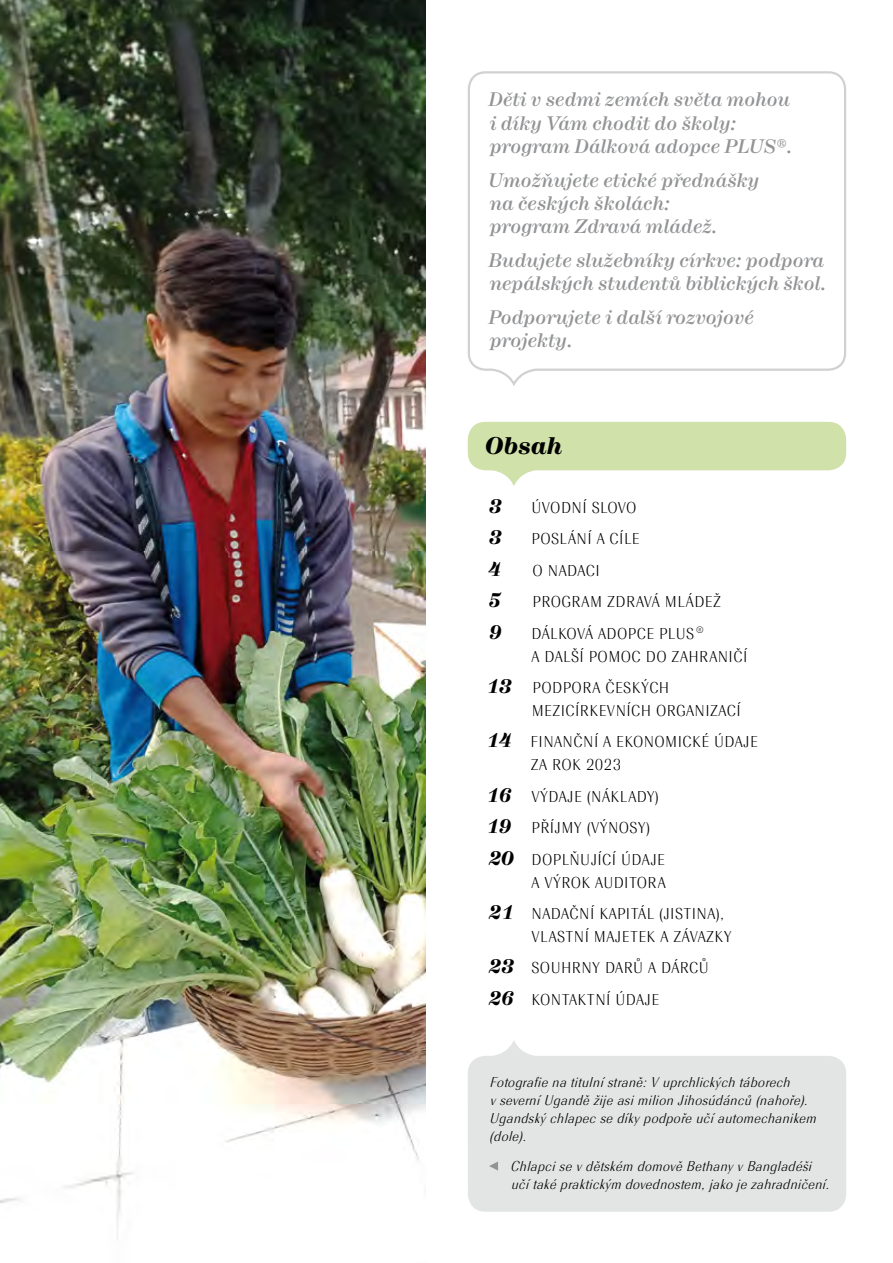
<style>
.page{position:relative;width:893px;height:1263px;background:#fff}
.page>*{position:absolute;margin:0;border:0;box-sizing:border-box;transform-origin:0 0}
.N2{font:italic 500 24px "Hercules";letter-spacing:.005em;color:#000}
.In_bubble{font:italic 500 19.5px/23.2px "Hercules";letter-spacing:.015em;color:#929395}
.Obsah{font:italic 500 19.5px "Hercules";color:#000}
.Obsah-2{font:300 16.5px/23px "Radiant EFCE";letter-spacing:.025em;color:#000}
.Popisek_obrázku{font:italic 300 15px/18px "Radiant EFCE";color:#000}
.s1{font-family:"Hercules";font-weight:500;font-style:italic;font-size:19.5px}
</style>
<div class="page">
<svg style="left:467px;top:71px;width:380px;height:315px"></svg>
<svg style="left:468px;top:422px;width:378px;height:64px"></svg>
<svg style="left:468px;top:1041px;width:378px;height:171px;background:#e5e6e6"></svg>
<img style="left:0;top:0;width:425px;height:1239px">
<svg style="left:489px;top:1161px;width:9px;height:9px"></svg>
<p class="In_bubble" style="left:489px;top:89px;width:306px">Děti v sedmi zemích světa mohou i díky Vám chodit do školy: program Dálková adopce PLUS®.</p>
<p class="In_bubble" style="left:488px;top:169px;width:272px">Umožňujete etické přednášky na českých školách:<br>program Zdravá mládež.</p>
<p class="In_bubble" style="left:489px;top:249px;width:339px">Budujete služebníky církve: podpora nepálských studentů biblických škol.</p>
<p class="In_bubble" style="left:488px;top:306px;width:267px">Podporujete i další rozvojové projekty.</p>
<p class="N2" style="left:485px;top:431px;width:79px">Obsah</p>
<p class="Obsah" style="left:489px;top:495px;width:14px">3</p>
<p class="Obsah-2" style="left:531px;top:496px;width:106px">ÚVODNÍ SLOVO</p>
<p class="Obsah" style="left:489px;top:526px;width:14px">3</p>
<p class="Obsah-2" style="left:531px;top:527px;width:110px">POSLÁNÍ A CÍLE</p>
<p class="Obsah" style="left:489px;top:558px;width:14px">4</p>
<p class="Obsah-2" style="left:533px;top:559px;width:69px">O NADACI</p>
<p class="Obsah" style="left:488px;top:589px;width:14px">5</p>
<p class="Obsah-2" style="left:533px;top:590px;width:190px">PROGRAM ZDRAVÁ MLÁDEŽ</p>
<p class="Obsah" style="left:489px;top:621px;width:14px">9</p>
<p class="Obsah-2" style="left:531px;top:622px;width:217px">DÁLKOVÁ ADOPCE PLUS®<br>A DALŠÍ POMOC DO ZAHRANIČÍ</p>
<p class="Obsah" style="left:487px;top:675px;width:26px">13</p>
<p class="Obsah-2" style="left:532px;top:676px;width:211px">PODPORA ČESKÝCH<br>MEZICÍRKEVNÍCH ORGANIZACÍ</p>
<p class="Obsah-2" style="left:531px;top:730px;width:228px;text-indent:-44px"><span class="s1">14</span> FINANČNÍ A EKONOMICKÉ ÚDAJE<br>ZA ROK 2023</p>
<p class="Obsah-2" style="left:487px;top:785px;width:174px"><span class="s1">16</span> VÝDAJE (NÁKLADY)</p>
<p class="Obsah-2" style="left:487px;top:816px;width:165px"><span class="s1">19</span> PŘÍJMY (VÝNOSY)</p>
<p class="Obsah-2" style="left:489px;top:848px;width:178px;text-align:right"><span class="s1">20</span> DOPLŇUJÍCÍ ÚDAJE<br>A VÝROK AUDITORA</p>
<p class="Obsah-2" style="left:531px;top:902px;width:202px;text-indent:-42px"><span class="s1">21</span> NADAČNÍ KAPITÁL (JISTINA),<br>VLASTNÍ MAJETEK A ZÁVAZKY</p>
<p class="Obsah-2" style="left:489px;top:956px;width:221px"><span class="s1">23</span> SOUHRNY DARŮ A DÁRCŮ</p>
<p class="Obsah-2" style="left:489px;top:988px;width:171px"><span class="s1">26</span> KONTAKTNÍ ÚDAJE</p>
<p class="Popisek_obrázku" style="left:489px;top:1073px;width:332px">Fotografienatitulnístraně:V uprchlickýchtáborech vseverníUganděžijeasimilionJihosúdánců(nahoře).<br>Ugandskýchlapecsedíkypodpořeučíautomechanikem (dole).</p>
<p class="Popisek_obrázku" style="left:510px;top:1156px;width:325px">Chlapcisevdětském domověBethanyvBangladéši učítaképraktickým dovednostem,jakojezahradničení.</p>
</div>
